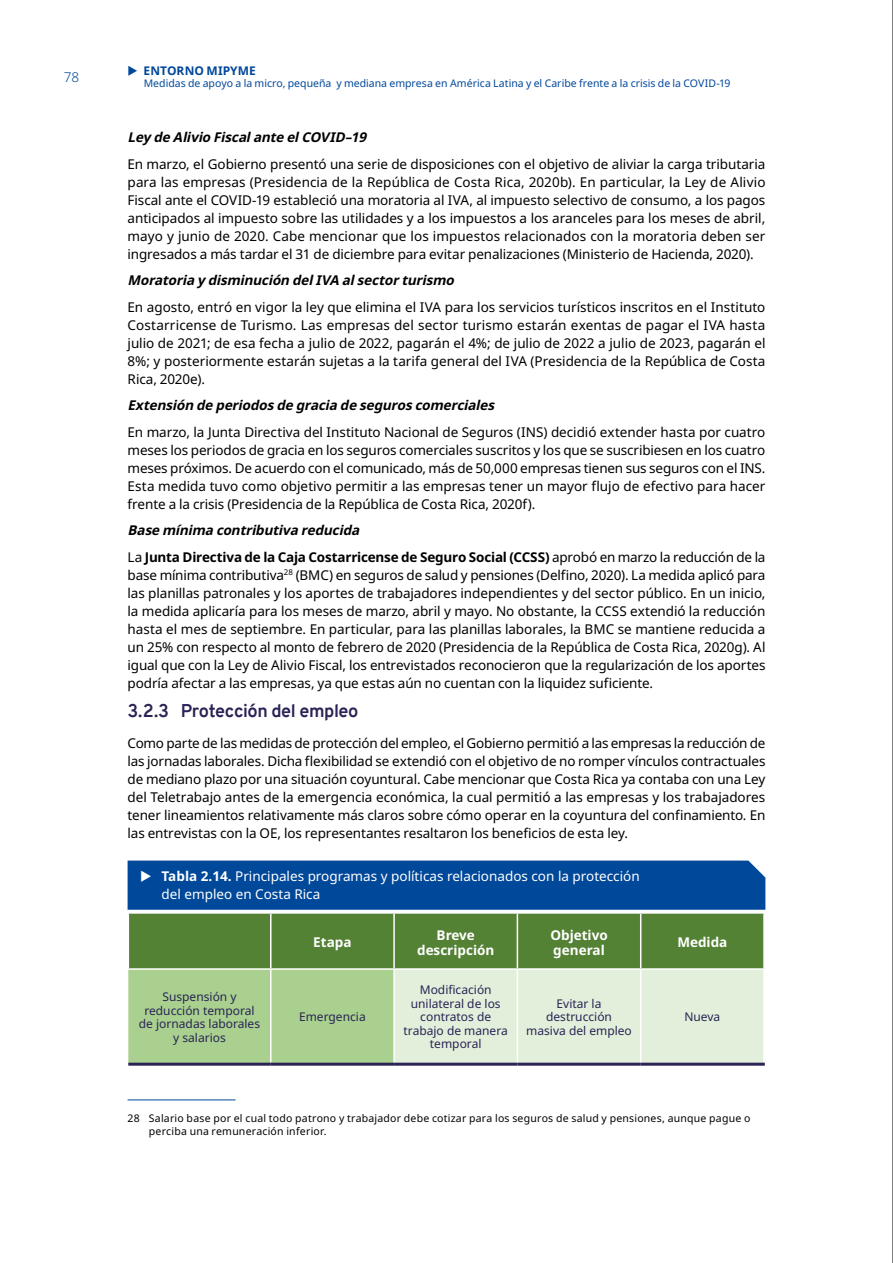
<style>
.page{position:relative;width:893px;height:1263px;background:#fff}
.page>*{position:absolute;margin:0;border:0;box-sizing:border-box;transform-origin:0 0}
.t1{font:700 18px "Overpass";letter-spacing:-.02em;color:#292455}
.t2{font:13.5px/18px "Noto Sans";letter-spacing:-.01em;color:#000;text-align:justify}
.t3{font:italic 700 13.5px "Noto Sans";color:#000}
.t4{font:700 13.5px/26.5px "Noto Sans";letter-spacing:-.015em;color:#000}
.t5{font:13.5px/18px "Noto Sans";color:#fff}
.t6{font:700 13.5px/15px "Noto Sans";color:#fff;text-align:center}
.t7{font:300 13.5px "Noto Sans";color:#00489a}
.t8{font:12px/13.5px "Noto Sans";color:#292455;text-align:center}
.t9{font:700 12px "Noto Sans";color:#00489a}
.t10{font:10.5px/13.5px "Noto Sans";letter-spacing:.02em;color:#000}
.t11{font:10.5px "Noto Sans";color:#00489a}
.s1{font-style:italic}
.s2{font-weight:400}
.s3{font-weight:700}
</style>
<div class="page">
<hr style="left:128px;top:1063px;width:143px;height:3px;background:#292455">
<hr style="left:271px;top:1063px;width:123px;height:3px;background:#292455">
<hr style="left:394px;top:1063px;width:123px;height:3px;background:#292455">
<hr style="left:517px;top:1063px;width:124px;height:3px;background:#292455">
<hr style="left:641px;top:1063px;width:124px;height:3px;background:#292455">
<hr style="left:128px;top:1099px;width:108px;height:1px;background:#00489a">
<hr style="left:892px;top:0;width:1px;height:1263px;background:#000">
<svg style="left:128px;top:860px;width:637px;height:204px;background:#7ba391"></svg>
<p class="t7" style="left:64px;top:67px;width:17px">78</p>
<p class="t9" style="left:144px;top:62px;width:114px">ENTORNO MIPYME</p>
<p class="t11" style="left:144px;top:76px;width:588px">Medidas de apoyo a la micro, pequeña y mediana empresa en América Latina y el Caribe frente a la crisis de la COVID-19</p>
<p class="t3" style="left:128px;top:128px;width:244px">LeydeAlivioFiscalanteelCOVID–19</p>
<p class="t2" style="left:128px;top:155px;width:639px">En marzo, el Gobierno presentó una serie de disposiciones con el objetivo de aliviar la carga tributaria para las empresas (Presidencia de la República de Costa Rica, 2020b). En particular, la Ley de Alivio Fiscal ante el COVID-19 estableció una moratoria al IVA, al impuesto selectivo de consumo, a los pagos anticipados al impuesto sobre las utilidades y a los impuestos a los aranceles para los meses de abril, mayo y junio de 2020. Cabe mencionar que los impuestos relacionados con la moratoria deben ser ingresados a más tardar el 31 de diciembre para evitar penalizaciones (Ministerio de Hacienda, 2020).</p>
<p class="t3" style="left:128px;top:271px;width:332px">Moratoriaydisminución delIVA alsectorturismo</p>
<p class="t2" style="left:128px;top:298px;width:639px">En agosto, entró en vigor la ley que elimina el IVA para los servicios turísticos inscritos en el Instituto Costarricense de Turismo. Las empresas del sector turismo estarán exentas de pagar el IVA hasta julio de 2021; de esa fecha a julio de 2022, pagarán el 4%; de julio de 2022 a julio de 2023, pagarán el 8%; y posteriormente estarán sujetas a la tarifa general del IVA (Presidencia de la República de Costa Rica, 2020e).</p>
<p class="t3" style="left:128px;top:396px;width:372px">Extensión deperiodosdegraciadeseguroscomerciales</p>
<p class="t2" style="left:128px;top:423px;width:639px">En marzo, la Junta Directiva del Instituto Nacional de Seguros (INS) decidió extender hasta por cuatro meses los periodos de gracia en los seguros comerciales suscritos y los que se suscribiesen en los cuatro meses próximos. De acuerdo con el comunicado, más de 50,000 empresas tienen sus seguros con el INS.<br>Esta medida tuvo como objetivo permitir a las empresas tener un mayor flujo de efectivo para hacer frente a la crisis (Presidencia de la República de Costa Rica, 2020f).</p>
<p class="t4" style="left:128px;top:517px;width:639px"><span class="s1">Basemínimacontributivareducida<br></span><span class="s2">La</span> Junta Directiva de la Caja Costarricense de Seguro Social (CCSS) <span class="s2">aprobó en marzo la reducción de la</span></p>
<p class="t2" style="left:128px;top:566px;width:639px">base mínima contributiva<sup>28</sup> (BMC) en seguros de salud y pensiones (Delfino, 2020). La medida aplicó para las planillas patronales y los aportes de trabajadores independientes y del sector público. En un inicio, la medida aplicaría para los meses de marzo, abril y mayo. No obstante, la CCSS extendió la reducción hasta el mes de septiembre. En particular, para las planillas laborales, la BMC se mantiene reducida a un 25% con respecto al monto de febrero de 2020 (Presidencia de la República de Costa Rica, 2020g). Al igual que con la Ley de Alivio Fiscal, los entrevistados reconocieron que la regularización de los aportes podría afectar a las empresas, ya que estas aún no cuentan con la liquidez suficiente.</p>
<h1 class="t1" style="left:128px;top:698px;width:232px">3.2.3 Protección del empleo</h1>
<p class="t2" style="left:128px;top:734px;width:639px">Como parte de las medidas de protección del empleo, el Gobierno permitió a las empresas la reducción de las jornadas laborales. Dicha flexibilidad se extendió con el objetivo de no romper vínculos contractuales de mediano plazo por una situación coyuntural. Cabe mencionar que Costa Rica ya contaba con una Ley del Teletrabajo antes de la emergencia económica, la cual permitió a las empresas y los trabajadores tener lineamientos relativamente más claros sobre cómo operar en la coyuntura del confinamiento. En las entrevistas con la OE, los representantes resaltaron los beneficios de esta ley.</p>
<p class="t5" style="left:162px;top:868px;width:480px"><span class="s3">Tabla 2.14.</span> Principales programas y políticas relacionados con la protección del empleo en Costa Rica</p>
<p class="t6" style="left:313px;top:935px;width:40px">Etapa</p>
<p class="t6" style="left:417px;top:927px;width:79px">Breve descripción</p>
<p class="t6" style="left:550px;top:927px;width:59px;text-align:left">Objetivo general</p>
<p class="t6" style="left:677px;top:935px;width:52px">Medida</p>
<p class="t8" style="left:139px;top:990px;width:123px">Suspensión y reducción temporal de jornadas laborales y salarios</p>
<p class="t8" style="left:404px;top:983px;width:106px">Modificación unilateral de los contratos de trabajo de manera temporal</p>
<p class="t8" style="left:526px;top:997px;width:107px">Evitar la destrucción masiva del empleo</p>
<p class="t8" style="left:299px;top:1010px;width:68px">Emergencia</p>
<p class="t8" style="left:684px;top:1010px;width:37px">Nueva</p>
<p class="t10" style="left:149px;top:1111px;width:603px;text-indent:-21px">28 Salario base por el cual todo patrono y trabajador debe cotizar para los seguros de salud y pensiones, aunque pague o perciba una remuneración inferior.</p>
</div>
